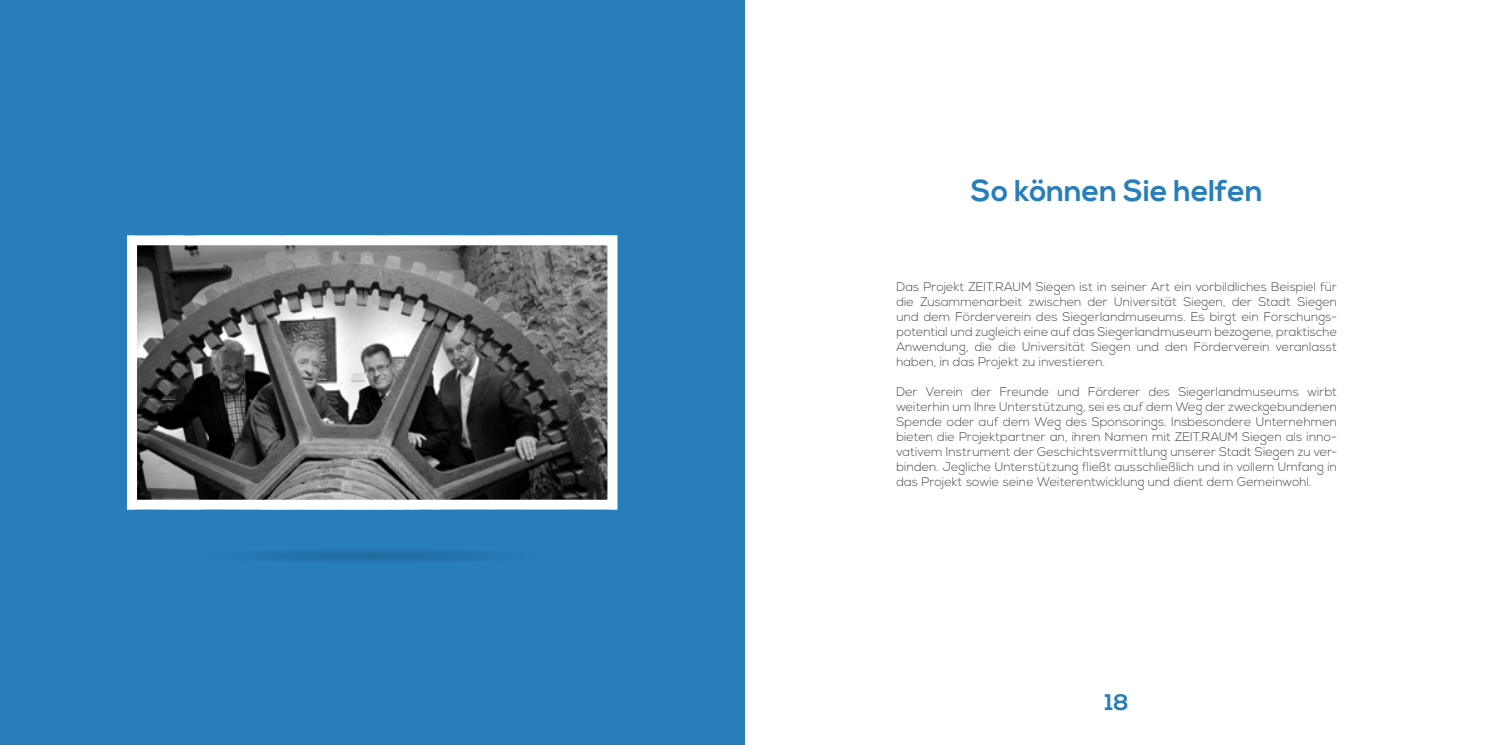
<style>
.page{position:relative;width:1489px;height:745px;background:#fff}
.page>*{position:absolute;margin:0;border:0;box-sizing:border-box;transform-origin:0 0}
.t1{font:700 30px "Nexa";color:#277ebb}
.t2{font:700 22.5px "Nexa";color:#277ebb}
.t3{font:300 12.5px/15px "Nexa";letter-spacing:.005em;color:#4a4a49;text-align:justify}
</style>
<div class="page">
<div style="left:0;top:0;width:744px;height:744px;background:#277ebb"></div>
<img style="left:138px;top:246px;width:468px;height:252px">
<div style="left:127px;top:235px;width:490px;height:274px;border:10px solid #fff"></div>
<svg style="left:252px;top:550px;width:241px;height:11px"></svg>
<h1 class="t1" style="left:970px;top:173px;width:293px">So können Sie helfen</h1>
<p class="t3" style="left:896px;top:279px;width:442px">Das Projekt ZEIT.RAUM Siegen ist in seiner Art ein vorbildliches Beispiel für die Zusammenarbeit zwischen der Universität Siegen, der Stadt Siegen und dem Förderverein des Siegerlandmuseums. Es birgt ein Forschungs&shy;potential und zugleich eine auf das Siegerlandmuseum bezogene, praktische Anwendung, die die Universität Siegen und den Förderverein veranlasst haben, in das Projekt zu investieren.</p>
<p class="t3" style="left:896px;top:384px;width:442px">Der Verein der Freunde und Förderer des Siegerlandmuseums wirbt weiterhin um Ihre Unterstützung, sei es auf dem Weg der zweckgebundenen Spende oder auf dem Weg des Sponsorings. Insbesondere Unternehmen bieten die Projektpartner an, ihren Namen mit ZEIT.RAUM Siegen als inno&shy;vativem Instrument der Geschichtsvermittlung unserer Stadt Siegen zu ver&shy;binden. Jegliche Unterstützung fließt ausschließlich und in vollem Umfang in das Projekt sowie seine Weiterentwicklung und dient dem Gemeinwohl.</p>
<h2 class="t2" style="left:1104px;top:688px;width:26px">18</h2>
</div>
